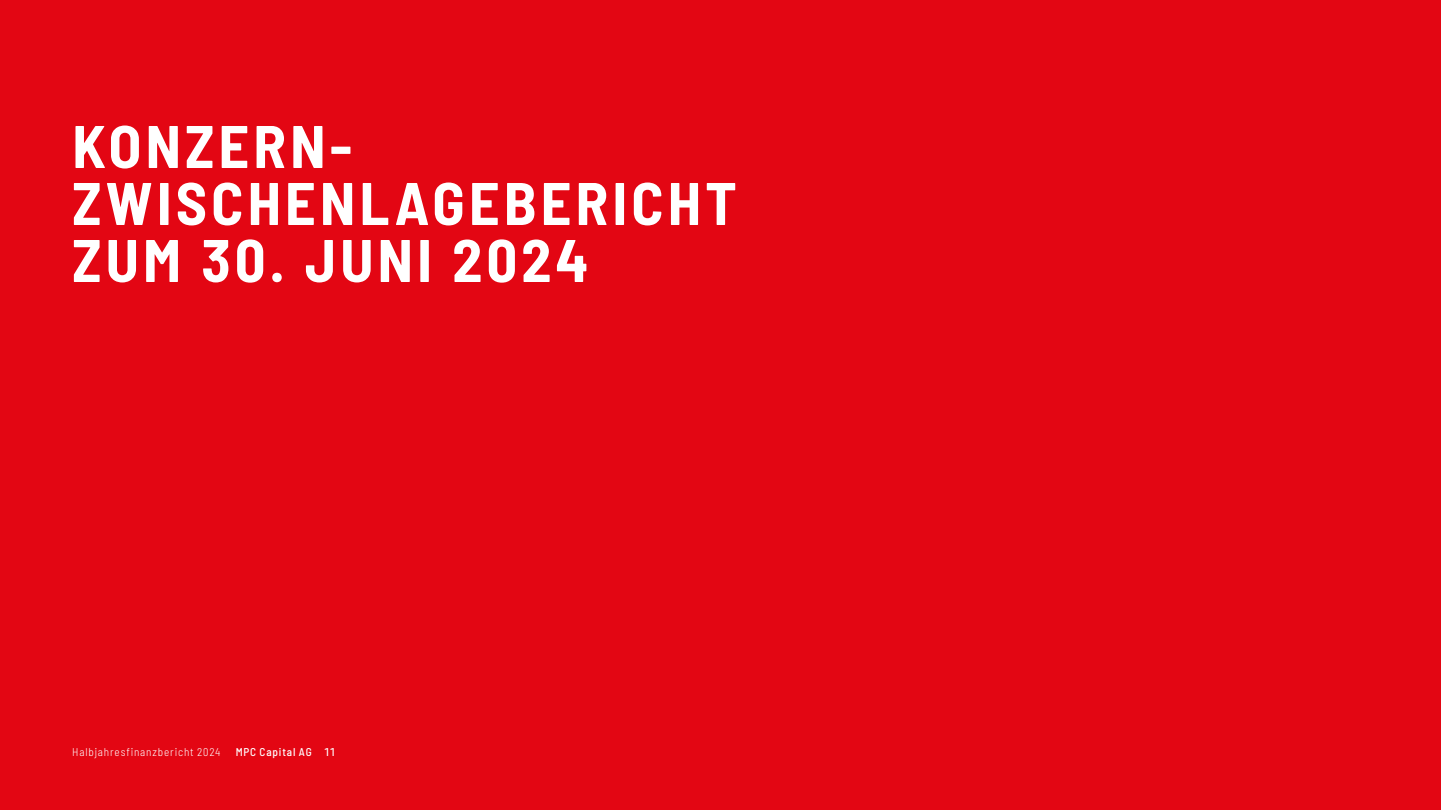
<style>
.page{position:relative;width:1441px;height:810px;background:#fff}
.page>*{position:absolute;margin:0;border:0;box-sizing:border-box;transform-origin:0 0}
.t1{font:700 semi-condensed 60px/57px "Barlow";letter-spacing:.07em;color:#fff}
.t2{font:300 semi-condensed 11.25px "Barlow";letter-spacing:.075em;color:#fff}
.t3{font:500 semi-condensed 11.25px "Barlow";letter-spacing:.075em;color:#fff}
</style>
<div class="page">
<div style="left:0;top:0;width:1440px;height:810px;background:#e30613"></div>
<p class="t1" style="left:72px;top:114px;width:666px">KONZERN-<br>ZWISCHENLAGEBERICHT<br>ZUM 30. JUNI 2024</p>
<p class="t2" style="left:72px;top:744px;width:150px">Halbjahresfinanzbericht 2024</p>
<p class="t3" style="left:236px;top:744px;width:101px">MPC Capital AG 11</p>
</div>
